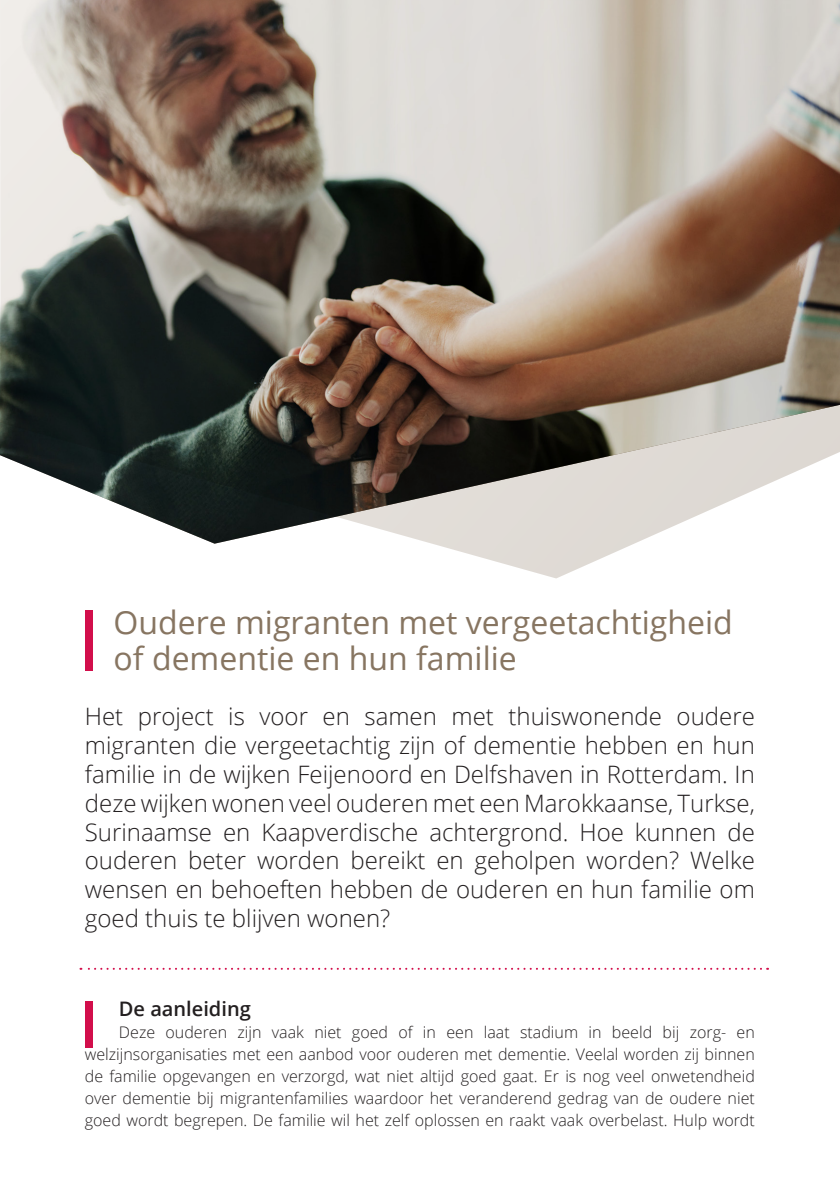
<style>
.page{position:relative;width:840px;height:1191px;background:#fff}
.page>*{position:absolute;margin:0;border:0;box-sizing:border-box;transform-origin:0 0}
.t1{font:32px/36px "Open Sans";color:#877561}
.t2{font:300 24px/28.8px "Open Sans";color:#231f20;text-align:justify}
.t3{font:600 20px "Open Sans";color:#231f20}
.t4{font:300 16px/22px "Open Sans";color:#231f20;text-align:justify}
</style>
<div class="page">
<img style="left:0;top:0;width:839px;height:578px">
<div style="left:85px;top:609px;width:8px;height:61px;background:#d20e4b"></div>
<svg style="left:80px;top:967px;width:676px;height:2px"></svg>
<div style="left:85px;top:1001px;width:8px;height:46px;background:#d20e4b"></div>
<p class="t1" style="left:113px;top:604px;width:620px">Oudere migranten met vergeetachtigheid of dementie en hun familie</p>
<p class="t2" style="left:85px;top:701px;width:671px">Het project is voor en samen met thuiswonende oudere migranten die vergeetachtig zijn of dementie hebben en hun familie in de wijken Feijenoord en Delfshaven in Rotterdam. In deze wijken wonen veel ouderen met een Marokkaanse, Turkse, Surinaamse en Kaapverdische achtergrond. Hoe kunnen de ouderen beter worden bereikt en geholpen worden? Welke wensen en behoeften hebben de ouderen en hun familie om goed thuis te blijven wonen?</p>
<p class="t3" style="left:119px;top:995px;width:133px">De aanleiding</p>
<p class="t4" style="left:85px;top:1021px;width:671px;text-indent:34px">Deze ouderen zijn vaak niet goed of in een laat stadium in beeld bij zorg- en welzijnsorganisaties met een aanbod voor ouderen met dementie. Veelal worden zij binnen de familie opgevangen en verzorgd, wat niet altijd goed gaat. Er is nog veel onwetendheid over dementie bij migrantenfamilies waardoor het veranderend gedrag van de oudere niet goed wordt begrepen. De familie wil het zelf oplossen en raakt vaak overbelast. Hulp wordt</p>
</div>
